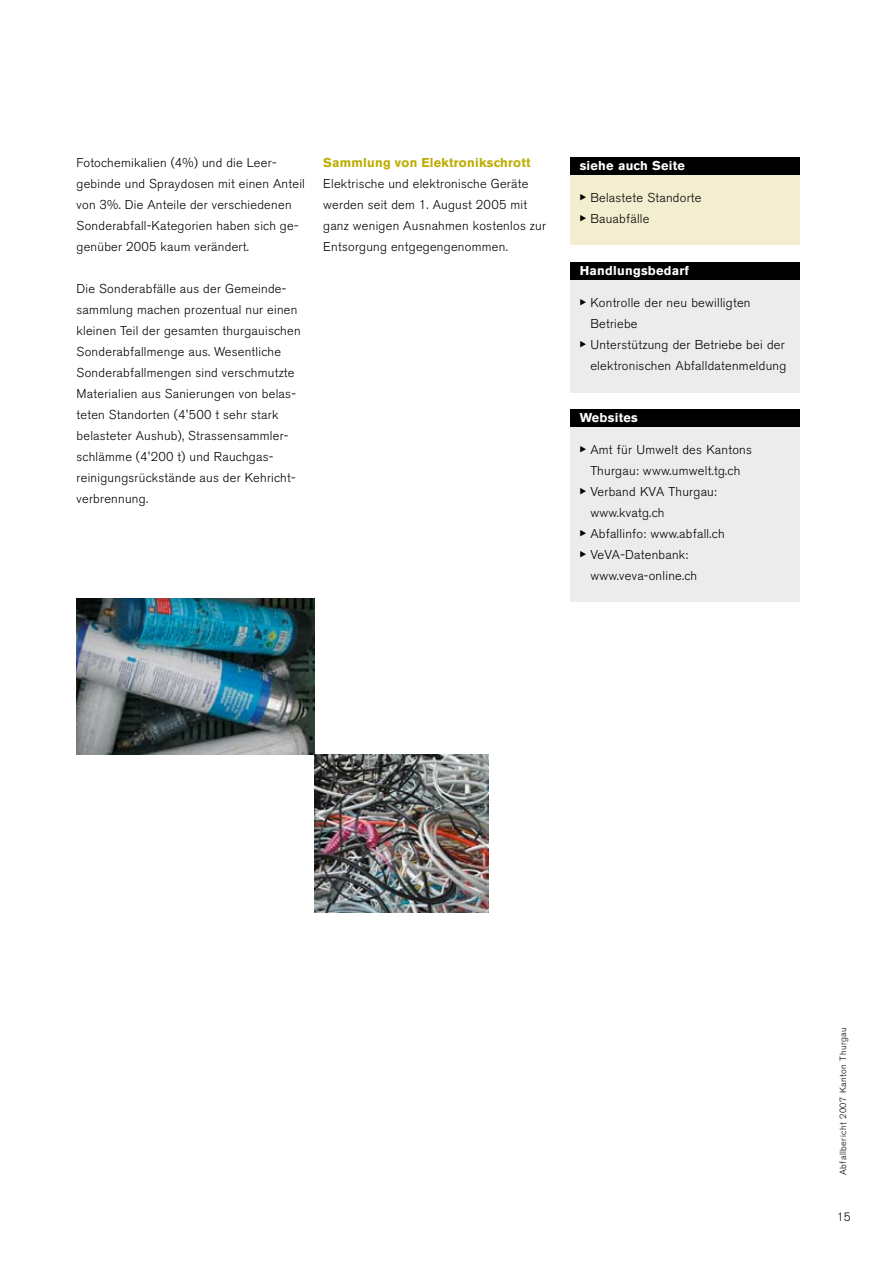
<style>
.page{position:relative;width:893px;height:1263px;background:#fff}
.page>*{position:absolute;margin:0;border:0;box-sizing:border-box;transform-origin:0 0}
.t1{font:300 12.75px/21px "Akzidenz Grotesk BE";letter-spacing:.02em;color:#000}
.t2{font:700 12.75px "Akzidenz Grotesk BE";letter-spacing:.02em;color:#fff}
.t3{font:700 12.75px "Akzidenz Grotesk BE";letter-spacing:.02em;color:#bdad00}
.t4{font:300 12px "Akzidenz Grotesk BE";color:#000}
.t5{font:300 9px "Akzidenz Grotesk BE";letter-spacing:.05em;color:#000}
</style>
<div class="page">
<div style="left:570px;top:264px;width:229px;height:128px;background:#ececec"></div>
<div style="left:570px;top:262px;width:229px;height:17px;background:#000"></div>
<div style="left:570px;top:411px;width:229px;height:191px;background:#ececec"></div>
<div style="left:570px;top:409px;width:229px;height:17px;background:#000"></div>
<div style="left:570px;top:158px;width:229px;height:87px;background:#f3eed0"></div>
<div style="left:570px;top:157px;width:229px;height:17px;background:#000"></div>
<img style="left:314px;top:755px;width:174px;height:157px">
<img style="left:77px;top:598px;width:237px;height:157px">
<p class="t1" style="left:77px;top:152px;width:230px">Fotochemikalien (4%) und die Leer&shy;gebinde und Spraydosen mit einen Anteil von 3%. Die Anteile der verschiedenen Sonderabfall-Kategorien haben sich ge&shy;genüber 2005 kaum verändert.</p>
<p class="t1" style="left:77px;top:278px;width:226px">Die Sonderabfälle aus der Gemeinde&shy;sammlung machen prozentual nur einen kleinen Teil der gesamten thurgauischen Sonderabfallmenge aus. Wesentliche Sonderabfallmengen sind verschmutzte Materialien aus Sanierungen von belas&shy;teten Standorten (4'500 t sehr stark belasteter Aushub), Strassensammler&shy;schlämme (4'200 t) und Rauch-gas&shy;reinigungsrückstände aus der Kehricht&shy;verbrennung.</p>
<p class="t3" style="left:323px;top:155px;width:209px">Sammlung von Elektronikschrott</p>
<p class="t1" style="left:323px;top:173px;width:224px">Elektrische und elektronische Geräte werden seit dem 1. August 2005 mit ganz wenigen Ausnahmen kostenlos zur Entsorgung entgegen-genommen.</p>
<p class="t2" style="left:580px;top:158px;width:107px">siehe auch Seite</p>
<p class="t1" style="left:580px;top:187px;width:123px">▶ Belastete Standorte ▶ Bauabfälle</p>
<p class="t2" style="left:580px;top:263px;width:111px">Handlungsbedarf</p>
<p class="t1" style="left:580px;top:292px;width:172px">▶ Kontrolle der neu bewilligten</p>
<p class="t1" style="left:590px;top:313px;width:49px">Betriebe</p>
<p class="t1" style="left:580px;top:334px;width:207px">▶ Unterstützung der Betriebe bei der</p>
<p class="t1" style="left:590px;top:355px;width:198px">elektronischen Abfalldatenmeldung</p>
<p class="t2" style="left:580px;top:410px;width:60px">Websites</p>
<p class="t1" style="left:580px;top:439px;width:174px">▶ Amt für Umwelt des Kantons</p>
<p class="t1" style="left:590px;top:460px;width:152px">Thurgau: www.umwelt.tg.ch</p>
<p class="t1" style="left:580px;top:481px;width:139px">▶ Verband KVA Thurgau:</p>
<p class="t1" style="left:590px;top:502px;width:76px">www.kvatg.ch</p>
<p class="t1" style="left:580px;top:523px;width:146px">▶ Abfallinfo: www.abfall.ch</p>
<p class="t1" style="left:580px;top:544px;width:110px">▶ VeVA-Datenbank:</p>
<p class="t1" style="left:590px;top:565px;width:108px">www.veva-online.ch</p>
<p class="t5" style="left:838px;top:1175px;width:150px;rotate:-90deg">Abfallbericht 2007 Kanton Thurgau</p>
<p class="t4" style="left:837px;top:1210px;width:15px">15</p>
</div>
